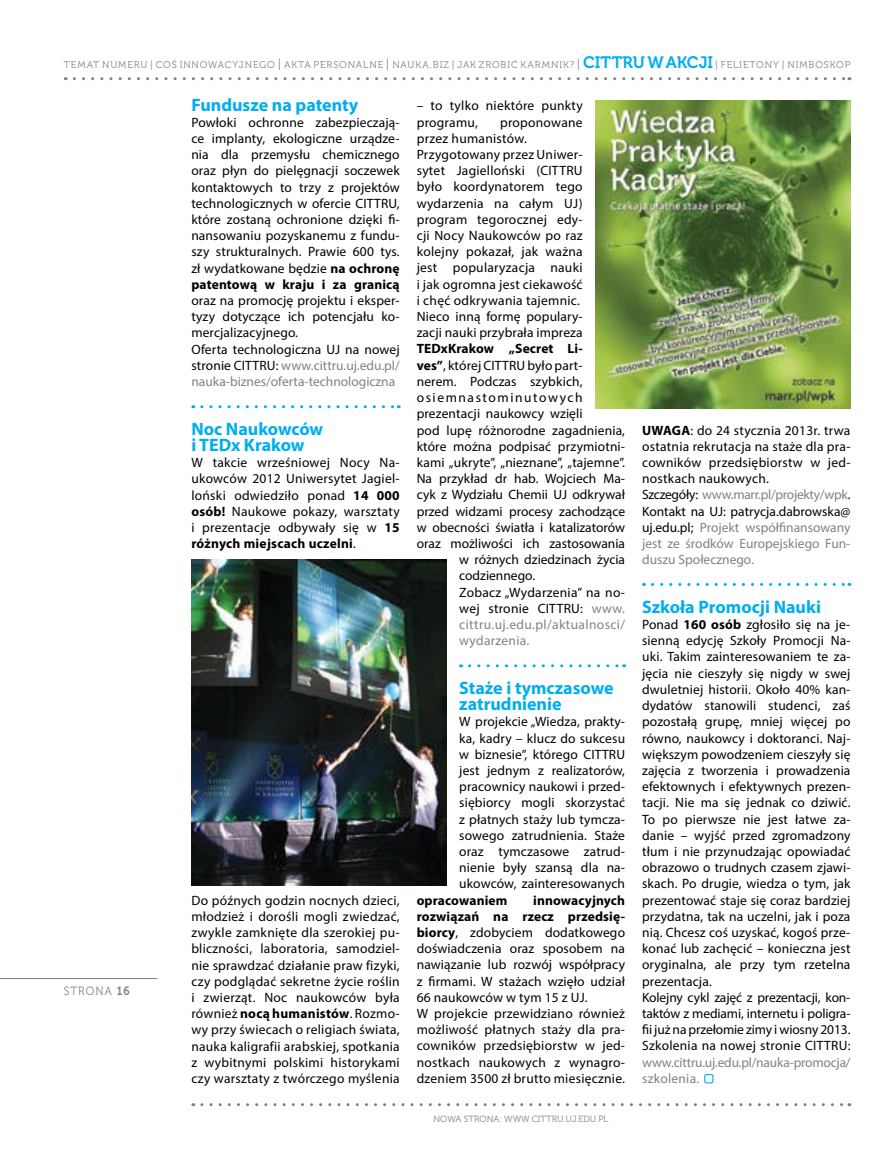
<style>
.page{position:relative;width:893px;height:1170px;background:#fff}
.page>*{position:absolute;margin:0;border:0;box-sizing:border-box;transform-origin:0 0}
.t1{font:700 18px/16.2px "Myriad Pro";color:#00aeef}
.t2{font:13.5px/16.2px "Myriad Pro";letter-spacing:.01em;color:#000}
.t3{font:13.5px/16.2px "Myriad Pro";letter-spacing:-.015em;color:#808285}
.t4{font:13.5px "Myriad Pro";letter-spacing:.02em;color:#808285}
.t5{font:700 13.5px "Myriad Pro";letter-spacing:.01em;color:#000}
.t6{font:13.5px "Myriad Pro";letter-spacing:.115em;color:#000}
.t7{font:12px "Museo 300";letter-spacing:.1em;color:#808285;scale:.9 1}
.t8{font:9.75px "Museo 300";letter-spacing:.085em;color:#808285}
.t9{font:9px "Museo 300";color:#808285}
.s1{font-size:12px}
.s2{font-family:"Museo 700";font-size:16.5px;color:#00aeef}
.s3{font-weight:700}
.s4{color:#808285}
.s5{font-family:"Museo 700"}
</style>
<div class="page">
<hr style="left:0;top:978px;width:157px;height:1px;background:#808285">
<svg style="left:202px;top:1103px;width:648px;height:3px"></svg>
<svg style="left:74px;top:77px;width:776px;height:3px"></svg>
<svg style="left:202px;top:405px;width:197px;height:3px"></svg>
<svg style="left:652px;top:583px;width:198px;height:3px"></svg>
<svg style="left:470px;top:664px;width:155px;height:3px"></svg>
<img style="left:595px;top:100px;width:255px;height:308px">
<img style="left:191px;top:559px;width:255px;height:326px">
<div style="left:704px;top:1073px;width:9px;height:10px;border:1px solid #00aeef;border-radius:2px"></div>
<p class="t8" style="left:64px;top:60px;width:788px">TEMAT NUMERU | COŚ INNOWACYJNEGO <span class="s1">|</span> AKTA PERSONALNE <span class="s1">|</span> NAUKA.BIZ | JAK ZROBIĆ KARMNIK? <span class="s1">|</span> <span class="s2">CITTRU WAKCJI</span> | FELIETONY | NIMBOSKOP</p>
<h1 class="t1" style="left:191px;top:96px;width:168px">Fundusze na patenty</h1>
<p class="t2" style="left:191px;top:114px;width:210px;text-align:justify">Powłoki ochronne zabezpieczają&shy;ce implanty, ekologiczne urządze&shy;nia dla przemysłu chemicznego oraz płyn do pielęgnacji soczewek kontaktowych to trzy z projektów technologicznych w ofercie CITTRU, które zostaną ochronione dzięki fi&shy;nansowaniu pozyskanemu z fundu&shy;szy strukturalnych. Prawie 600 tys. zł wydatkowane będzie <span class="s3">na ochronę patentową w kraju i za granicą</span></p>
<p class="t2" style="left:191px;top:292px;width:210px">oraz na promocję projektu i eksper&shy;tyzy dotyczące ich potencjału ko&shy;mercjalizacyjnego.<br>Oferta technologiczna UJ na nowej stronie CITTRU: <span class="s4">www.cittru.uj.edu.pl/ nauka-biznes/oferta-technologiczna</span></p>
<h1 class="t1" style="left:191px;top:420px;width:133px">Noc Naukowców i TEDx Krakow</h1>
<p class="t2" style="left:191px;top:454px;width:210px;text-align:justify">W takcie wrześniowej Nocy Na&shy;ukowców 2012 Uniwersytet Jagiel&shy;loński odwiedziło ponad <span class="s3">14 000 osób!</span> Naukowe pokazy, warsztaty i prezentacje odbywały się w <span class="s3">15 różnych miejscach uczelni</span>.</p>
<p class="t2" style="left:417px;top:97px;width:167px">– to tylko niektóre punkty programu,</p>
<p class="t2" style="left:417px;top:114px;width:167px;text-indent:83px">proponowane przez humanistów.<br>Przygotowany przez Uniwer&shy;sytet Jagielloński (CITTRU było koordynatorem tego wydarzenia na całym UJ) program tegorocznej edy&shy;cji Nocy Naukowców po raz kolejny pokazał, jak ważna jest popularyzacja nauki i jak ogromna jest ciekawość i chęć odkrywania tajemnic.<br>Nieco inną formę populary&shy;zacji nauki przybrała impreza</p>
<p class="t5" style="left:417px;top:340px;width:167px">TEDxKrakow „Secret Li-</p>
<p class="t2" style="left:417px;top:357px;width:167px"><span class="s3">ves”</span>, której CITTRU było part-</p>
<p class="t2" style="left:417px;top:373px;width:167px">nerem. Podczas szybkich,</p>
<p class="t6" style="left:417px;top:389px;width:167px">osiemnastominutowych</p>
<p class="t2" style="left:417px;top:405px;width:167px">prezentacji naukowcy wzięli</p>
<p class="t2" style="left:417px;top:421px;width:210px">pod lupę różnorodne zagadnienia,</p>
<p class="t2" style="left:417px;top:438px;width:210px">które można podpisać przymiotni-</p>
<p class="t2" style="left:417px;top:454px;width:210px">kami „ukryte”, „nieznane”, „tajemne”.</p>
<p class="t2" style="left:417px;top:470px;width:210px">Na przykład dr hab. Wojciech Ma-</p>
<p class="t2" style="left:417px;top:486px;width:210px">cyk z Wydziału Chemii UJ odkrywał</p>
<p class="t2" style="left:417px;top:502px;width:210px">przed widzami procesy zachodzące</p>
<p class="t2" style="left:417px;top:519px;width:210px">w obecności światła i katalizatorów</p>
<p class="t2" style="left:417px;top:535px;width:210px">oraz możliwości ich zastosowania</p>
<p class="t2" style="left:459px;top:551px;width:167px">w różnych dziedzinach życia</p>
<p class="t2" style="left:459px;top:567px;width:77px">codziennego.</p>
<p class="t2" style="left:459px;top:583px;width:167px">Zobacz „Wydarzenia” na no-</p>
<p class="t2" style="left:459px;top:600px;width:167px">wej stronie CITTRU: <span class="s4">www.</span></p>
<p class="t4" style="left:459px;top:616px;width:167px">cittru.uj.edu.pl/aktualnosci/</p>
<p class="t4" style="left:459px;top:632px;width:72px">wydarzenia.</p>
<h1 class="t1" style="left:459px;top:679px;width:156px">Staże i tymczasowe zatrudnienie</h1>
<p class="t2" style="left:459px;top:713px;width:167px;text-align:justify">W projekcie „Wiedza, prakty&shy;ka, kadry – klucz do sukcesu w biznesie”, którego CITTRU jest jednym z realizatorów, pracownicy naukowi i przed&shy;siębiorcy mogli skorzystać z płatnych staży lub tymcza&shy;sowego zatrudnienia. Staże oraz tymczasowe zatrud&shy;nienie były szansą dla na&shy;ukowców, zainteresowanych</p>
<p class="t5" style="left:417px;top:891px;width:92px">opracowaniem</p>
<p class="t2" style="left:642px;top:421px;width:210px"><span class="s3">UWAGA</span>: do 24 stycznia 2013r. trwa ostatnia rekrutacja na staże dla pra&shy;cowników przedsiębiorstw w jed&shy;nostkach naukowych.<br>Szczegóły: <span class="s4">www.marr.pl/projekty/wpk</span>.<br>Kontakt na UJ: patrycja.dabrowska@ uj.edu.pl; <span class="s4">Projekt współfinansowany jest ze środków Europejskiego Fun&shy;duszu Społecznego.</span></p>
<h1 class="t1" style="left:642px;top:598px;width:180px">Szkoła Promocji Nauki</h1>
<p class="t2" style="left:642px;top:616px;width:210px">Ponad <span class="s3">160 osób</span> zgłosiło się na je&shy;sienną edycję Szkoły Promocji Na&shy;uki. Takim zainteresowaniem te za&shy;jęcia nie cieszyły się nigdy w swej dwuletniej historii. Około 40% kan&shy;dydatów stanowili studenci, zaś pozostałą grupę, mniej więcej po równo, naukowcy i doktoranci. Naj&shy;większym powodzeniem cieszyły się zajęcia z tworzenia i prowadzenia efektownych i efektywnych prezen&shy;tacji. Nie ma się jednak co dziwić.<br>To po pierwsze nie jest łatwe za&shy;danie – wyjść przed zgromadzony tłum i nie przynudzając opowiadać obrazowo o trudnych czasem zjawi&shy;skach. Po drugie, wiedza o tym, jak prezentować staje się coraz bardziej przydatna, tak na uczelni, jak i poza nią. Chcesz coś uzyskać, kogoś prze&shy;konać lub zachęcić – konieczna jest oryginalna, ale przy tym rzetelna prezentacja.<br>Kolejny cykl zajęć z prezentacji, kon&shy;taktów z mediami, internetu i poligra&shy;fii już na przełomie zimy i wiosny 2013.<br>Szkolenia na nowej stronie CITTRU:</p>
<p class="t3" style="left:642px;top:1053px;width:210px">www.cittru.uj.edu.pl/nauka-promocja/ szkolenia.</p>
<p class="t2" style="left:417px;top:891px;width:210px;text-indent:116px"><span class="s3">innowacyjnych rozwiązań na rzecz przedsię&shy;biorcy</span>, zdobyciem dodatkowego doświadczenia oraz sposobem na nawiązanie lub rozwój współpracy z firmami. W stażach wzięło udział<br>66 naukowców w tym 15 z UJ.<br>W projekcie przewidziano również możliwość płatnych staży dla pra&shy;cowników przedsiębiorstw w jed&shy;nostkach naukowych z wynagro&shy;dzeniem 3500 zł brutto miesięcznie.</p>
<p class="t2" style="left:191px;top:891px;width:210px;text-align:justify">Do późnych godzin nocnych dzieci, młodzież i dorośli mogli zwiedzać, zwykle zamknięte dla szerokiej pu&shy;bliczności, laboratoria, samodziel&shy;nie sprawdzać działanie praw fizyki, czy podglądać sekretne życie roślin i zwierząt. Noc naukowców była również <span class="s3">nocą humanistów</span>. Rozmo&shy;wy przy świecach o religiach świata, nauka kaligrafii arabskiej, spotkania z wybitnymi polskimi historykami czy warsztaty z twórczego myślenia</p>
<p class="t7" style="left:64px;top:984px;width:75px">STRONA <span class="s5">16</span></p>
<p class="t9" style="left:433px;top:1113px;width:176px">NOWA STRONA: WWW.CITTRU.UJ.EDU.PL</p>
</div>
